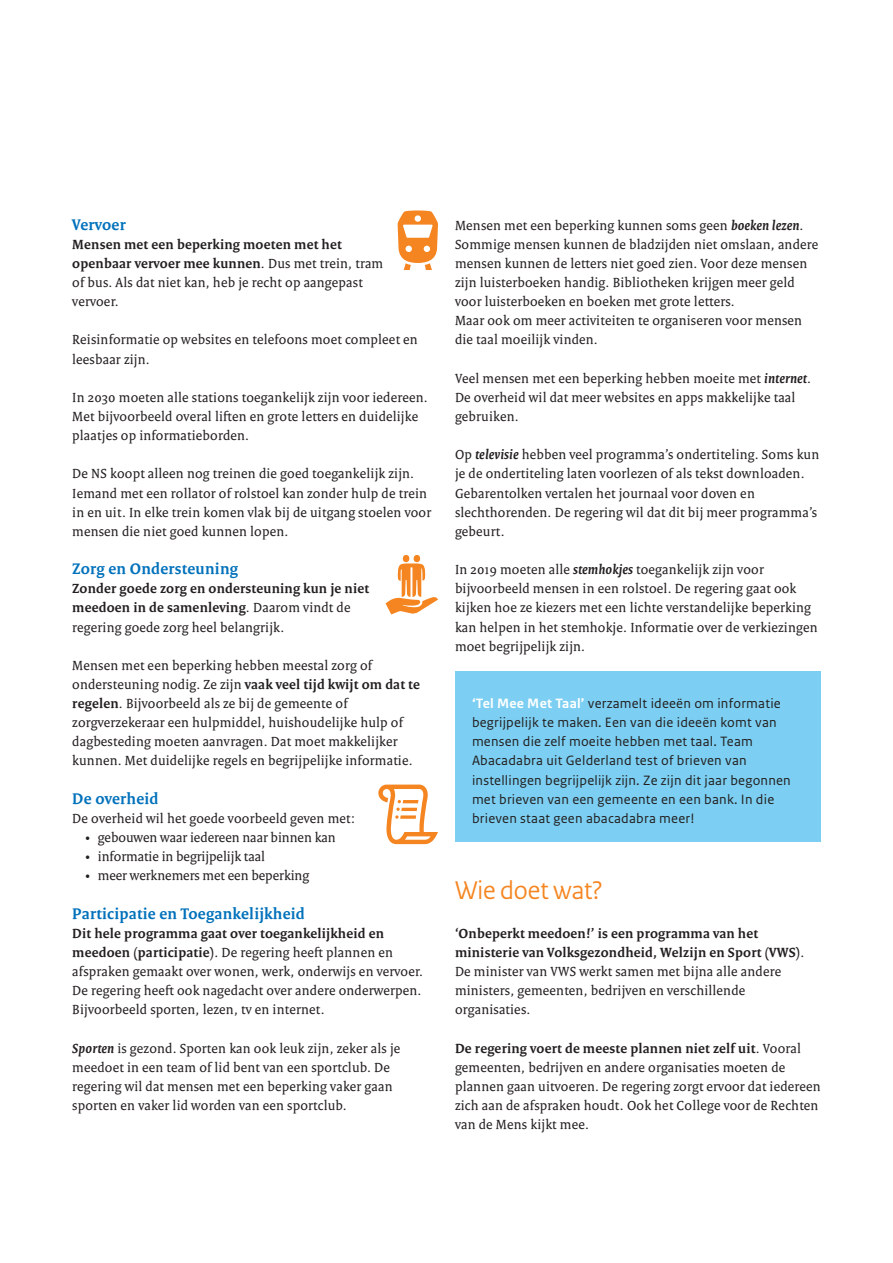
<style>
.page{position:relative;width:893px;height:1263px;background:#fff}
.page>*{position:absolute;margin:0;border:0;box-sizing:border-box;transform-origin:0 0}
.vws_07_-_Tussenkop_e{font:27px "Rijksoverheid Sans Heading";color:#f58520}
.vws_08_-_Tussenkop_t{font:700 16.5px "Rijksoverheid Serif";letter-spacing:.015em;color:#0071bb}
.vws_11_-_Plat{font:14.25px/19.2px "Rijksoverheid Serif";letter-spacing:.015em;color:#231f20}
.vws_19_-_Kader_plat{font:14.25px/19.2px "Rijksoverheid Sans Text";letter-spacing:.015em;color:#231f20}
.vws_11_-_Plat-2{font:700 14.25px/19.2px "Rijksoverheid Serif";letter-spacing:.015em;color:#231f20}
.s1{font-weight:700}
.s2{font-weight:400}
.s3{font-weight:700;font-style:italic}
.s4{font-weight:700;color:#fff}
</style>
<div class="page">
<div style="left:455px;top:672px;width:366px;height:170px;background:#7ccff2"></div>
<svg style="left:398px;top:210px;width:40px;height:60px"></svg>
<svg style="left:378px;top:784px;width:60px;height:60px"></svg>
<div style="left:403px;top:555px;width:6px;height:7px;background:#f58520;border-radius:50%"></div>
<div style="left:414px;top:555px;width:6px;height:7px;background:#f58520;border-radius:50%"></div>
<svg style="left:386px;top:563px;width:52px;height:51px"></svg>
<p class="vws_08_-_Tussenkop_t" style="left:72px;top:214px;width:55px">Vervoer</p>
<p class="vws_11_-_Plat" style="left:72px;top:234px;width:312px"><span class="s1">Mensen met een beperking moeten met het openbaar vervoer mee kunnen</span>. Dus met trein, tram of bus. Als dat niet kan, heb je recht op aangepast vervoer.</p>
<p class="vws_11_-_Plat" style="left:72px;top:330px;width:347px">Reisinformatie op websites en telefoons moet compleet en leesbaar zijn.</p>
<p class="vws_11_-_Plat" style="left:72px;top:388px;width:357px">In 2030 moeten alle stations toegankelijk zijn voor iedereen.<br>Met bijvoorbeeld overal liften en grote letters en duidelijke plaatjes op informatieborden.</p>
<p class="vws_11_-_Plat" style="left:72px;top:464px;width:360px">De NS koopt alleen nog treinen die goed toegankelijk zijn.<br>Iemand met een rollator of rolstoel kan zonder hulp de trein in en uit. In elke trein komen vlak bij de uitgang stoelen voor mensen die niet goed kunnen lopen.</p>
<p class="vws_08_-_Tussenkop_t" style="left:72px;top:559px;width:167px">Zorg en Ondersteuning</p>
<p class="vws_11_-_Plat-2" style="left:72px;top:579px;width:298px">Zonder goede zorg en ondersteuning kun je niet meedoen in de samenleving<span class="s2">. Daarom vindt de regering goede zorg heel belangrijk.</span></p>
<p class="vws_11_-_Plat" style="left:72px;top:655px;width:349px">Mensen met een beperking hebben meestal zorg of ondersteuning nodig. Ze zijn <span class="s1">vaak veel tijd kwijt om dat te regelen</span>. Bijvoorbeeld als ze bij de gemeente of zorgverzekeraar een hulpmiddel, huishoudelijke hulp of dagbesteding moeten aanvragen. Dat moet makkelijker kunnen. Met duidelijke regels en begrijpelijke informatie.</p>
<p class="vws_08_-_Tussenkop_t" style="left:72px;top:788px;width:88px">De overheid</p>
<p class="vws_11_-_Plat" style="left:72px;top:808px;width:284px">De overheid wil het goede voorbeeld geven met:</p>
<p class="vws_11_-_Plat" style="left:85px;top:828px;width:252px">• gebouwen waar iedereen naar binnen kan</p>
<p class="vws_11_-_Plat" style="left:85px;top:847px;width:181px">• informatie in begrijpelijk taal</p>
<p class="vws_11_-_Plat" style="left:85px;top:866px;width:226px">• meer werknemers met een beperking</p>
<p class="vws_08_-_Tussenkop_t" style="left:72px;top:903px;width:234px">Participatie en Toegankelijkheid</p>
<p class="vws_11_-_Plat" style="left:72px;top:923px;width:352px"><span class="s1">Dit hele programma gaat over toegankelijkheid en meedoen (participatie)</span>. De regering heeft plannen en afspraken gemaakt over wonen, werk, onderwijs en vervoer.<br>De regering heeft ook nagedacht over andere onderwerpen.<br>Bijvoorbeeld sporten, lezen, tv en internet.</p>
<p class="vws_11_-_Plat" style="left:72px;top:1038px;width:330px"><span class="s3">Sporten</span> is gezond. Sporten kan ook leuk zijn, zeker als je meedoet in een team of lid bent van een sportclub. De regering wil dat mensen met een beperking vaker gaan sporten en vaker lid worden van een sportclub.</p>
<p class="vws_11_-_Plat" style="left:455px;top:215px;width:365px">Mensen met een beperking kunnen soms geen <span class="s3">boeken lezen</span>.<br>Sommige mensen kunnen de bladzijden niet omslaan, andere mensen kunnen de letters niet goed zien. Voor deze mensen zijn luisterboeken handig. Bibliotheken krijgen meer geld voor luisterboeken en boeken met grote letters.</p>
<p class="vws_11_-_Plat" style="left:455px;top:311px;width:349px">Maar ook om meer activiteiten te organiseren voor mensen die taal moeilijk vinden.</p>
<p class="vws_11_-_Plat" style="left:455px;top:368px;width:358px">Veel mensen met een beperking hebben moeite met <span class="s3">internet</span>.<br>De overheid wil dat meer websites en apps makkelijke taal gebruiken.</p>
<p class="vws_11_-_Plat" style="left:455px;top:445px;width:366px">Op <span class="s3">televisie</span> hebben veel programma’s ondertiteling. Soms kun je de ondertiteling laten voorlezen of als tekst downloaden.<br>Gebarentolken vertalen het journaal voor doven en slechthorenden. De regering wil dat dit bij meer programma’s gebeurt.</p>
<p class="vws_11_-_Plat" style="left:455px;top:560px;width:364px">In 2019 moeten alle <span class="s3">stemhokjes</span> toegankelijk zijn voor bijvoorbeeld mensen in een rolstoel. De regering gaat ook kijken hoe ze kiezers met een lichte verstandelijke beperking kan helpen in het stemhokje. Informatie over de verkiezingen moet begrijpelijk zijn.</p>
<p class="vws_19_-_Kader_plat" style="left:472px;top:694px;width:320px"><span class="s4">‘Tel Mee Met Taal’</span> verzamelt ideeën om informatie begrijpelijk te maken. Een van die ideeën komt van mensen die zelf moeite hebben met taal. Team Abacadabra uit Gelderland test of brieven van instellingen begrijpelijk zijn. Ze zijn dit jaar begonnen met brieven van een gemeente en een bank. In die brieven staat geen abacadabra meer!</p>
<p class="vws_07_-_Tussenkop_e" style="left:455px;top:875px;width:149px">Wie doet wat?</p>
<p class="vws_11_-_Plat" style="left:455px;top:923px;width:351px"><span class="s1">‘Onbeperkt meedoen!’ is een programma van het ministerie van Volksgezondheid, Welzijn en Sport (VWS)</span>.<br>De minister van VWS werkt samen met bijna alle andere ministers, gemeenten, bedrijven en verschillende organisaties.</p>
<p class="vws_11_-_Plat" style="left:455px;top:1038px;width:367px"><span class="s1">De regering voert de meeste plannen niet zelf uit</span>. Vooral gemeenten, bedrijven en andere organisaties moeten de plannen gaan uitvoeren. De regering zorgt ervoor dat iedereen zich aan de afspraken houdt. Ook het College voor de Rechten van de Mens kijkt mee.</p>
</div>
